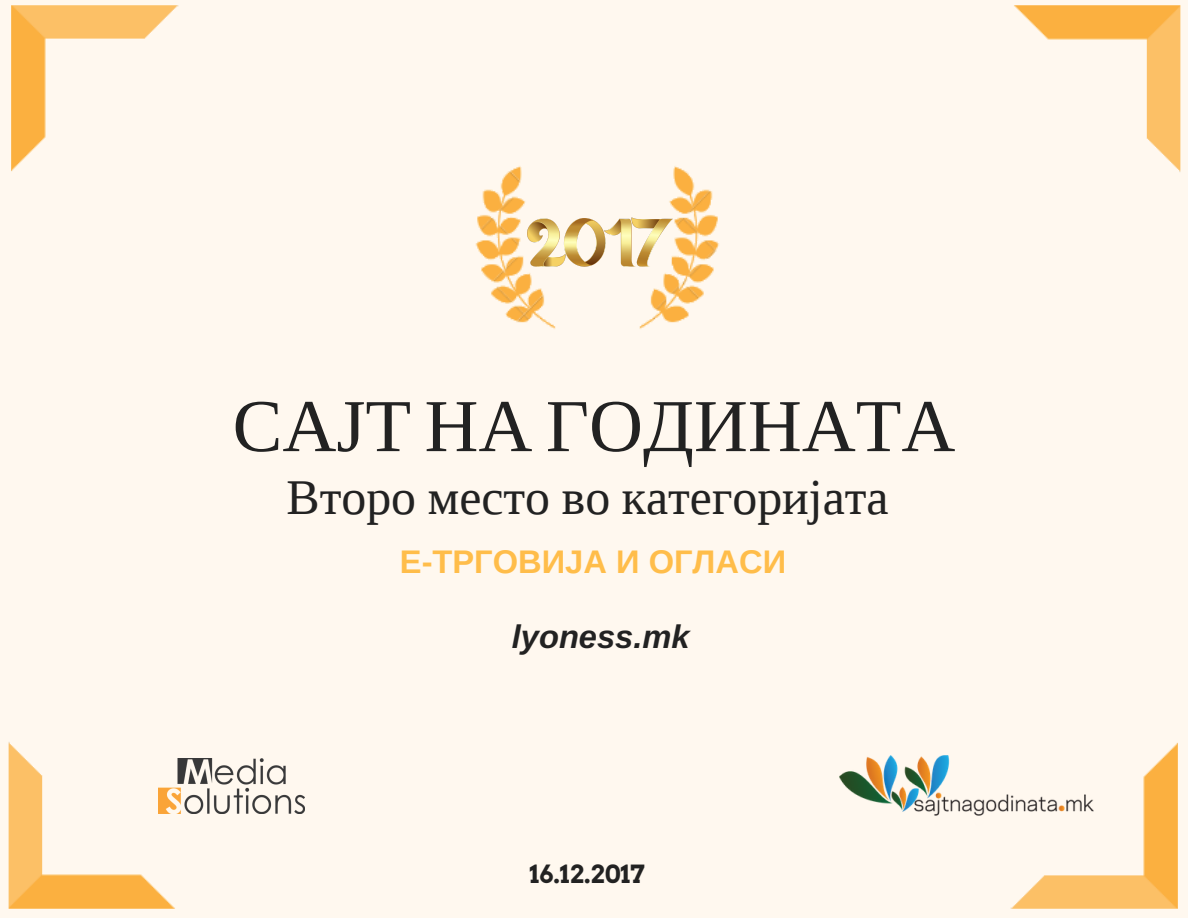
<style>
.page{position:relative;width:1188px;height:918px;background:#fff8ef}
.page>*{position:absolute;margin:0;border:0;box-sizing:border-box;transform-origin:0 0}
.t1{font:74.7px "Liberation Serif";color:#222}
.t2{font:49.8px "Liberation Serif";color:#222}
.t3{font:700 32.7px "Liberation Sans";color:#ffbd4a}
.t4{font:italic 700 32.7px "Arimo";color:#222}
.t5{font:700 24.9px "Arvo";color:#222}
.s1{font-family:"Arimo"}
</style>
<div class="page">
<img style="left:8px;top:742px;width:1170px;height:167px">
<img style="left:11px;top:5px;width:1170px;height:167px">
<img style="left:456px;top:156px;width:276px;height:173px">
<img style="left:159px;top:758px;width:146px;height:55px">
<img style="left:839px;top:753px;width:260px;height:65px">
<img style="left:526px;top:217px;width:148px;height:51px">
<h1 class="t1" style="left:233px;top:385px;width:724px">САЈТ НА ГОДИНАТА</h1>
<p class="t2" style="left:287px;top:470px;width:604px">Второ место во категоријата</p>
<p class="t3" style="left:400px;top:543px;width:388px">Е<span class="s1">-</span>ТРГОВИЈА И ОГЛАСИ</p>
<p class="t4" style="left:512px;top:618px;width:179px">lyoness.mk</p>
<p class="t5" style="left:530px;top:859px;width:117px">16.12.2017</p>
</div>
